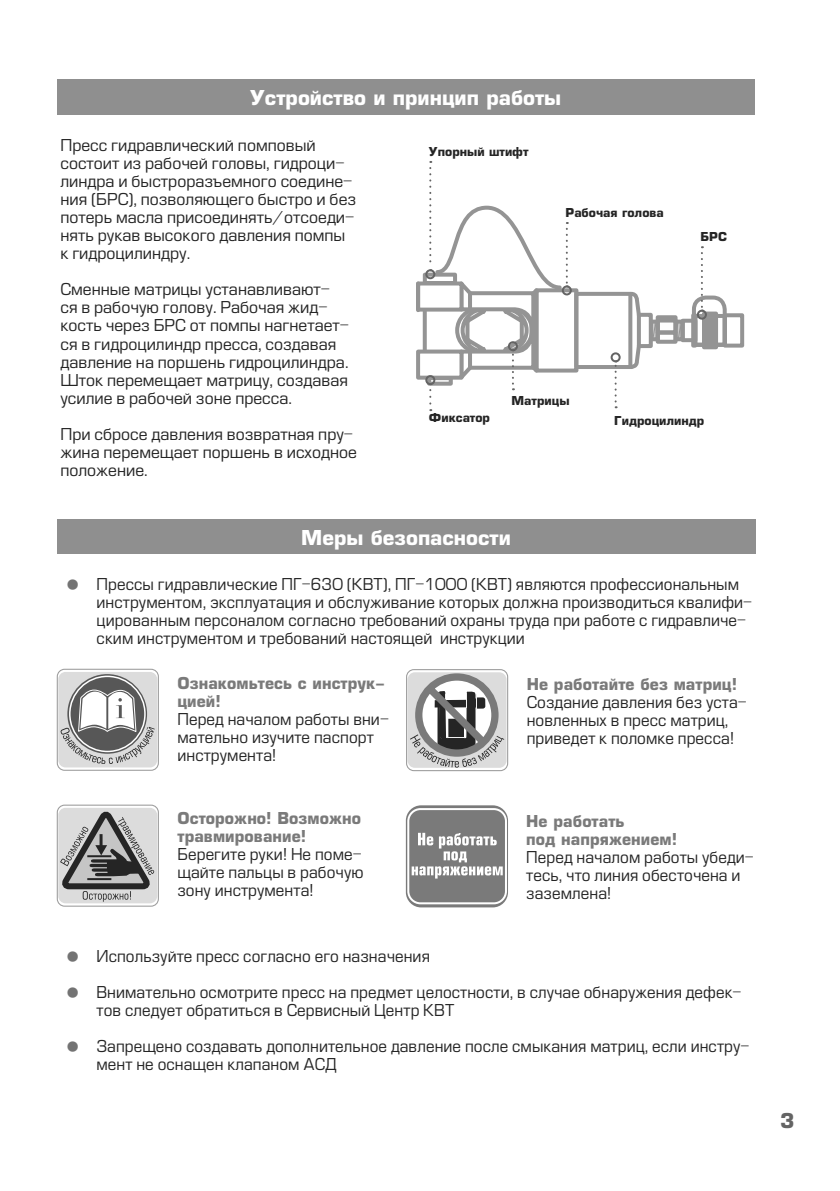
<style>
.page{position:relative;width:840px;height:1191px;background:#fff}
.page>*{position:absolute;margin:0;border:0;box-sizing:border-box;transform-origin:0 0}
.КВТ_Заголовок{font:700 20px "Europe";color:#fff}
.t1{font:700 20px "Europe";color:#646464}
.КВТ_маркировочный_сп{font:16px/18px "Europe";letter-spacing:.005em;color:#252525}
.КВТ_маркировочный_сп-2{font:700 16px/18px "Europe";letter-spacing:.005em;color:#7a7a7a}
.КВТ_Текст_выноски{font:700 12px "Europe";color:#252525}
.s1{font-size:48px;color:#737373}
</style>
<div class="page">
<div style="left:57px;top:79px;width:697px;height:36px;background:#8f8f8f"></div>
<div style="left:722px;top:313px;width:21px;height:34px;border:4px solid #949494"></div>
<div style="left:701px;top:311px;width:16px;height:38px;border:4px solid #949494"></div>
<div style="left:680px;top:319px;width:17px;height:23px;border:4px solid #949494"></div>
<div style="left:673px;top:320px;width:11px;height:21px;border:4px solid #949494"></div>
<div style="left:648px;top:320px;width:11px;height:21px;border:4px solid #949494"></div>
<div style="left:655px;top:330px;width:22px;height:14px;border:4px solid #949494"></div>
<div style="left:655px;top:318px;width:22px;height:16px;border:4px solid #949494"></div>
<div style="left:655px;top:315px;width:22px;height:7px;border:4px solid #949494"></div>
<div style="left:636px;top:313px;width:16px;height:35px;background:#fff;border:4px solid #949494"></div>
<svg style="left:416px;top:349px;width:4px;height:31px"></svg>
<hr style="left:416px;top:283px;width:4px;height:27px;background:#949494">
<svg style="left:689px;top:246px;width:39px;height:102px"></svg>
<div style="left:696px;top:310px;width:10px;height:10px;border:2px solid #646464;border-radius:50%"></div>
<svg style="left:420px;top:161px;width:224px;height:250px"></svg>
<div style="left:425px;top:269px;width:10px;height:10px;border:2px solid #646464;border-radius:50%"></div>
<div style="left:57px;top:519px;width:697px;height:35px;background:#8f8f8f"></div>
<div style="left:58px;top:808px;width:99px;height:95px;background:#dcdcdc;border-radius:7px"></div>
<div style="left:57px;top:804px;width:102px;height:102px;border:1px solid #9d9d9d;border-radius:7px"></div>
<svg style="left:60px;top:805px;width:96px;height:96px"></svg>
<div style="left:58px;top:672px;width:99px;height:95px;background:#dcdcdc;border-radius:7px"></div>
<div style="left:57px;top:668px;width:102px;height:103px;border:1px solid #9d9d9d;border-radius:7px"></div>
<svg style="left:67px;top:674px;width:80px;height:79px"></svg>
<svg style="left:60px;top:689px;width:95px;height:75px"></svg>
<div style="left:405px;top:805px;width:102px;height:102px;background:#7a7a7a;border-radius:15px"></div>
<svg style="left:411px;top:833px;width:91px;height:45px"></svg>
<div style="left:407px;top:808px;width:99px;height:96px;border:2px solid #fff;border-radius:12px"></div>
<div style="left:407px;top:672px;width:99px;height:96px;background:#dcdcdc;border-radius:7px"></div>
<div style="left:406px;top:669px;width:102px;height:102px;border:1px solid #9d9d9d;border-radius:7px"></div>
<svg style="left:410px;top:669px;width:94px;height:98px"></svg>
<p class="КВТ_Заголовок" style="left:250px;top:86px;width:312px">Устройство и принцип работы</p>
<p class="КВТ_маркировочный_сп" style="left:60px;top:137px;width:297px">Пресс гидравлический помповый состоит из рабочей головы, гидроци&shy;линдра и быстроразъемного соедине&shy;ния (БРС), позволяющего быстро и без потерь масла присоединять/отсоеди&shy;нять рукав высокого давления помпы к гидроцилиндру.</p>
<p class="КВТ_маркировочный_сп" style="left:60px;top:281px;width:290px">Сменные матрицы устанавливают&shy;ся в рабочую голову. Рабочая жид&shy;кость через БРС от помпы нагнетает&shy;ся в гидроцилиндр пресса, создавая давление на поршень гидроцилиндра.<br>Шток перемещает матрицу, создавая усилие в рабочей зоне пресса.</p>
<p class="КВТ_маркировочный_сп" style="left:60px;top:425px;width:298px">При сбросе давления возвратная пру&shy;жина перемещает поршень в исходное положение.</p>
<p class="КВТ_Текст_выноски" style="left:428px;top:144px;width:101px">Упорный штифт</p>
<p class="КВТ_Текст_выноски" style="left:565px;top:205px;width:100px">Рабочая голова</p>
<p class="КВТ_Текст_выноски" style="left:700px;top:230px;width:28px">БРС</p>
<p class="КВТ_Текст_выноски" style="left:511px;top:393px;width:59px">Матрицы</p>
<p class="КВТ_Текст_выноски" style="left:428px;top:410px;width:63px">Фиксатор</p>
<p class="КВТ_Текст_выноски" style="left:614px;top:413px;width:91px">Гидроцилиндр</p>
<p class="КВТ_Заголовок" style="left:301px;top:525px;width:211px">Меры безопасности</p>
<p class="КВТ_маркировочный_сп" style="left:96px;top:575px;width:656px;text-indent:-40px"><span class="s1">•</span> Прессы гидравлические ПГ-630 (КВТ), ПГ-1000 (КВТ) являются профессиональным инструментом, эксплуатация и обслуживание которых должна производиться квалифи&shy;цированным персоналом согласно требований охраны труда при работе с гидравличе&shy;ским инструментом и требований настоящей инструкции</p>
<p class="КВТ_маркировочный_сп-2" style="left:177px;top:674px;width:209px">Ознакомьтесь с инструк&shy;цией!</p>
<p class="КВТ_маркировочный_сп" style="left:177px;top:710px;width:213px">Перед началом работы вни&shy;мательно изучите паспорт инструмента!</p>
<p class="КВТ_маркировочный_сп-2" style="left:526px;top:675px;width:212px">Не работайте без матриц!</p>
<p class="КВТ_маркировочный_сп" style="left:526px;top:693px;width:221px">Создание давления без уста&shy;новленных в пресс матриц, приведет к поломке пресса!</p>
<p class="КВТ_маркировочный_сп-2" style="left:177px;top:808px;width:185px">Осторожно! Возможно травмирование!</p>
<p class="КВТ_маркировочный_сп" style="left:177px;top:845px;width:187px;text-align:justify">Берегите руки! Не поме&shy;щайте пальцы в рабочую зону инструмента!</p>
<p class="КВТ_маркировочный_сп-2" style="left:526px;top:812px;width:100px">Не работать</p>
<p class="КВТ_маркировочный_сп-2" style="left:526px;top:830px;width:152px">под напряжением!</p>
<p class="КВТ_маркировочный_сп" style="left:526px;top:848px;width:229px">Перед началом работы убеди&shy;тесь, что линия обесточена и заземлена!</p>
<p class="КВТ_маркировочный_сп" style="left:57px;top:947px;width:374px"><span class="s1">•</span> Используйте пресс согласно его назначения</p>
<p class="КВТ_маркировочный_сп" style="left:96px;top:983px;width:646px;text-indent:-40px"><span class="s1">•</span> Внимательно осмотрите пресс на предмет целостности, в случае обнаружения дефек&shy;тов следует обратиться в Сервисный Центр КВТ</p>
<p class="КВТ_маркировочный_сп" style="left:96px;top:1037px;width:654px;text-indent:-40px"><span class="s1">•</span> Запрещено создавать дополнительное давление после смыкания матриц, если инстру&shy;мент не оснащен клапаном АСД</p>
<p class="t1" style="left:779px;top:1108px;width:16px">3</p>
</div>
